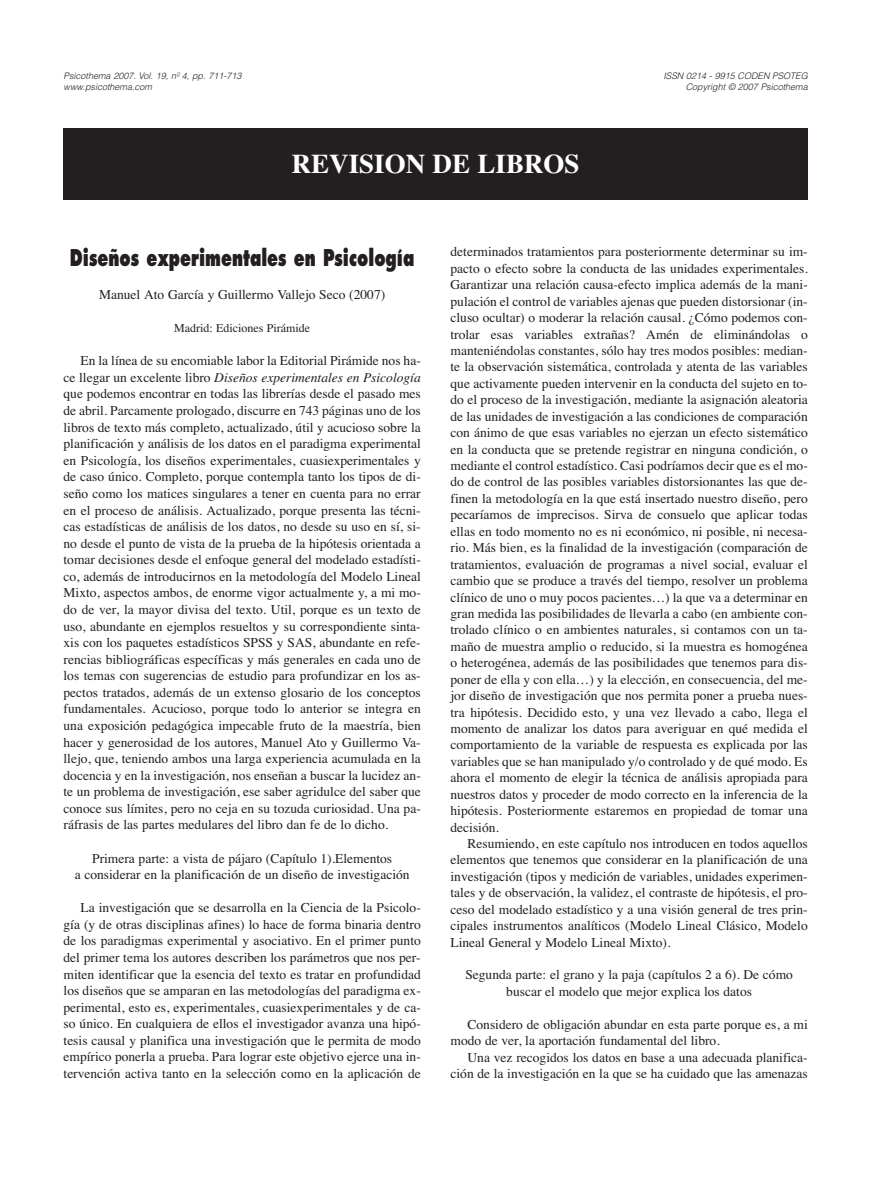
<style>
.page{position:relative;width:893px;height:1191px;background:#fff}
.page>*{position:absolute;margin:0;border:0;box-sizing:border-box;transform-origin:0 0}
.t1{font:700 27px "Times";color:#fff}
.t2{font:800 22.5px "Futura";color:#231f20;scale:.7 1}
.t3{font:13.5px/16.4px "Times";color:#231f20;text-align:justify}
.t4{font:12px "Times";color:#231f20}
.t5{font:italic 300 9px "Helvetica";color:#231f20}
.s1{font-style:italic}
</style>
<div class="page">
<div style="left:64px;top:128px;width:744px;height:72px;background:#231f20"></div>
<p class="t5" style="left:64px;top:73px;width:181px">Psicothema 2007. Vol. 19, nº 4, pp. 711-713</p>
<p class="t5" style="left:663px;top:73px;width:148px">ISSN 0214 - 9915 CODEN PSOTEG</p>
<p class="t5" style="left:64px;top:84px;width:92px">www.psicothema.com</p>
<p class="t5" style="left:686px;top:84px;width:125px">Copyright © 2007 Psicothema</p>
<h1 class="t1" style="left:292px;top:154px;width:289px">REVISION DE LIBROS</h1>
<h2 class="t2" style="left:70px;top:248px;width:494px">Diseños experimentales en Psicología</h2>
<p class="t3" style="left:99px;top:288px;width:288px">Manuel Ato García y Guillermo Vallejo Seco (2007)</p>
<p class="t4" style="left:174px;top:324px;width:137px">Madrid: Ediciones Pirámide</p>
<p class="t3" style="left:64px;top:354px;width:359px;text-indent:17px">En la línea de su encomiable labor la Editorial Pirámide nos ha&shy;ce llegar un excelente libro <span class="s1">Diseños experimentales en Psicología </span>que podemos encontrar en todas las librerías desde el pasado mes de abril. Parcamente prologado, discurre en 743 páginas uno de los libros de texto más completo, actualizado, útil y acucioso sobre la planificación y análisis de los datos en el paradigma experimental en Psicología, los diseños experimentales, cuasiexperimentales y de caso único. Completo, porque contempla tanto los tipos de di&shy;seño como los matices singulares a tener en cuenta para no errar en el proceso de análisis. Actualizado, porque presenta las técni&shy;cas estadísticas de análisis de los datos, no desde su uso en sí, si&shy;no desde el punto de vista de la prueba de la hipótesis orientada a tomar decisiones desde el enfoque general del modelado estadísti&shy;co, además de introducirnos en la metodología del Modelo Lineal Mixto, aspectos ambos, de enorme vigor actualmente y, a mi mo&shy;do de ver, la mayor divisa del texto. Util, porque es un texto de uso, abundante en ejemplos resueltos y su correspondiente sinta&shy;xis con los paquetes estadísticos SPSS y SAS, abundante en refe&shy;rencias bibliográficas específicas y más generales en cada uno de los temas con sugerencias de estudio para profundizar en los as&shy;pectos tratados, además de un extenso glosario de los conceptos fundamentales. Acucioso, porque todo lo anterior se integra en una exposición pedagógica impecable fruto de la maestría, bien hacer y generosidad de los autores, Manuel Ato y Guillermo Va&shy;llejo, que, teniendo ambos una larga experiencia acumulada en la docencia y en la investigación, nos enseñan a buscar la lucidez an&shy;te un problema de investigación, ese saber agridulce del saber que conoce sus límites, pero no ceja en su tozuda curiosidad. Una pa&shy;ráfrasis de las partes medulares del libro dan fe de lo dicho.</p>
<p class="t3" style="left:75px;top:851px;width:336px;text-align:center">Primera parte: a vista de pájaro (Capítulo 1).Elementos<br>a considerar en la planificación de un diseño de investigación</p>
<p class="t3" style="left:64px;top:900px;width:359px;text-indent:17px">La investigación que se desarrolla en la Ciencia de la Psicolo&shy;gía (y de otras disciplinas afines) lo hace de forma binaria dentro de los paradigmas experimental y asociativo. En el primer punto del primer tema los autores describen los parámetros que nos per&shy;miten identificar que la esencia del texto es tratar en profundidad los diseños que se amparan en las metodologías del paradigma ex&shy;perimental, esto es, experimentales, cuasiexperimentales y de ca&shy;so único. En cualquiera de ellos el investigador avanza una hipó&shy;tesis causal y planifica una investigación que le permita de modo empírico ponerla a prueba. Para lograr este objetivo ejerce una in&shy;tervención activa tanto en la selección como en la aplicación de</p>
<p class="t3" style="left:451px;top:245px;width:359px">determinados tratamientos para posteriormente determinar su im&shy;pacto o efecto sobre la conducta de las unidades experimentales.<br>Garantizar una relación causa-efecto implica además de la mani&shy;pulación el control de variables ajenas que pueden distorsionar (in&shy;cluso ocultar) o moderar la relación causal. ¿Cómo podemos con&shy;trolar esas variables extrañas? Amén de eliminándolas o manteniéndolas constantes, sólo hay tres modos posibles: median&shy;te la observación sistemática, controlada y atenta de las variables que activamente pueden intervenir en la conducta del sujeto en to&shy;do el proceso de la investigación, mediante la asignación aleatoria de las unidades de investigación a las condiciones de comparación con ánimo de que esas variables no ejerzan un efecto sistemático en la conducta que se pretende registrar en ninguna condición, o mediante el control estadístico. Casi podríamos decir que es el mo&shy;do de control de las posibles variables distorsionantes las que de&shy;finen la metodología en la que está insertado nuestro diseño, pero pecaríamos de imprecisos. Sirva de consuelo que aplicar todas ellas en todo momento no es ni económico, ni posible, ni necesa&shy;rio. Más bien, es la finalidad de la investigación (comparación de tratamientos, evaluación de programas a nivel social, evaluar el cambio que se produce a través del tiempo, resolver un problema clínico de uno o muy pocos pacientes…) la que va a determinar en gran medida las posibilidades de llevarla a cabo (en ambiente con&shy;trolado clínico o en ambientes naturales, si contamos con un ta&shy;maño de muestra amplio o reducido, si la muestra es homogénea o heterogénea, además de las posibilidades que tenemos para dis&shy;poner de ella y con ella…) y la elección, en consecuencia, del me&shy;jor diseño de investigación que nos permita poner a prueba nues&shy;tra hipótesis. Decidido esto, y una vez llevado a cabo, llega el momento de analizar los datos para averiguar en qué medida el comportamiento de la variable de respuesta es explicada por las variables que se han manipulado y/o controlado y de qué modo. Es ahora el momento de elegir la técnica de análisis apropiada para nuestros datos y proceder de modo correcto en la inferencia de la hipótesis. Posteriormente estaremos en propiedad de tomar una decisión.</p>
<p class="t3" style="left:451px;top:836px;width:359px;text-indent:17px">Resumiendo, en este capítulo nos introducen en todos aquellos elementos que tenemos que considerar en la planificación de una investigación (tipos y medición de variables, unidades experimen&shy;tales y de observación, la validez, el contraste de hipótesis, el pro&shy;ceso del modelado estadístico y a una visión general de tres prin&shy;cipales instrumentos analíticos (Modelo Lineal Clásico, Modelo Lineal General y Modelo Lineal Mixto).</p>
<p class="t3" style="left:465px;top:968px;width:329px;text-align:center">Segunda parte: el grano y la paja (capítulos 2 a 6). De cómo buscar el modelo que mejor explica los datos</p>
<p class="t3" style="left:451px;top:1017px;width:359px;text-indent:17px">Considero de obligación abundar en esta parte porque es, a mi modo de ver, la aportación fundamental del libro.</p>
<p class="t3" style="left:451px;top:1050px;width:359px;text-align:right">Una vez recogidos los datos en base a una adecuada planifica&shy;ción de la investigación en la que se ha cuidado que las amenazas</p>
</div>
